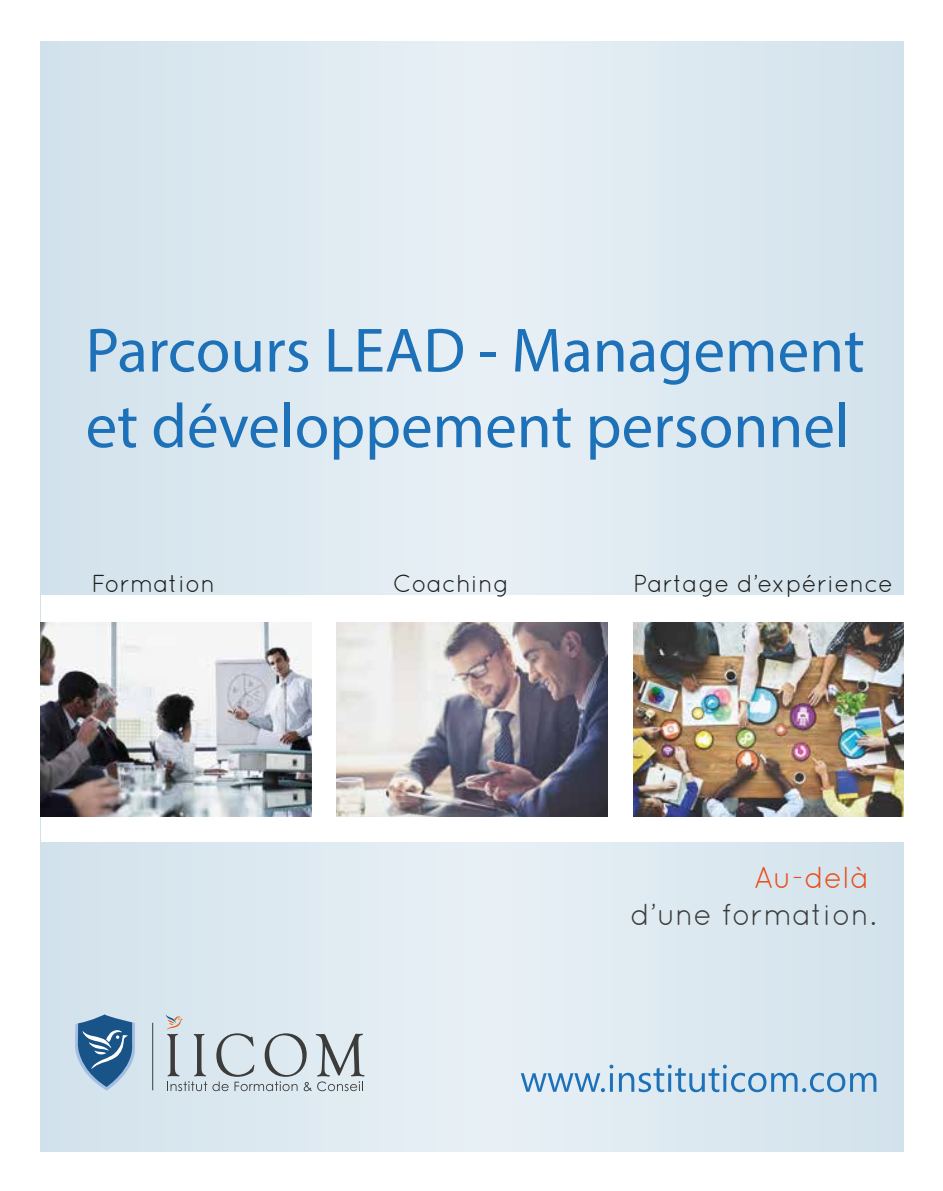
<style>
.page{position:relative;width:943px;height:1191px;background:#fff}
.page>*{position:absolute;margin:0;border:0;box-sizing:border-box;transform-origin:0 0}
.t1{font:63px/75.6px "Myriad Pro";color:#1d71b8}
.t2{font:30.28px "Quicksand";color:#3c3c3b}
.t3{font:30.28px "Quicksand";letter-spacing:-.005em;color:#e94e1b}
.t4{font:24.5px "Quicksand";color:#1d1d1b}
</style>
<div class="page">
<div style="left:40px;top:41px;width:863px;height:1110px;background:#dde9f1"></div>
<svg style="left:75px;top:1014px;width:60px;height:76px"></svg>
<svg style="left:166px;top:1014px;width:198px;height:77px"></svg>
<hr style="left:152px;top:1022px;width:1px;height:68px;background:#3c3c3b">
<svg style="left:520px;top:1064px;width:93px;height:28px"></svg>
<svg style="left:619px;top:1064px;width:257px;height:28px"></svg>
<div style="left:41px;top:595px;width:862px;height:246px;background:#fff"></div>
<img style="left:41px;top:622px;width:270px;height:194px">
<img style="left:337px;top:622px;width:270px;height:194px">
<img style="left:633px;top:622px;width:270px;height:194px">
<p class="t1" style="left:86px;top:311px;width:780px">Parcours LEAD - Management et développement personnel</p>
<p class="t4" style="left:91px;top:570px;width:126px">Formation</p>
<p class="t4" style="left:393px;top:570px;width:118px">Coaching</p>
<p class="t4" style="left:633px;top:570px;width:261px">Partage d’expérience</p>
<p class="t3" style="left:754px;top:860px;width:115px">Au-delà</p>
<p class="t2" style="left:630px;top:897px;width:248px">d’une formation.</p>
</div>
